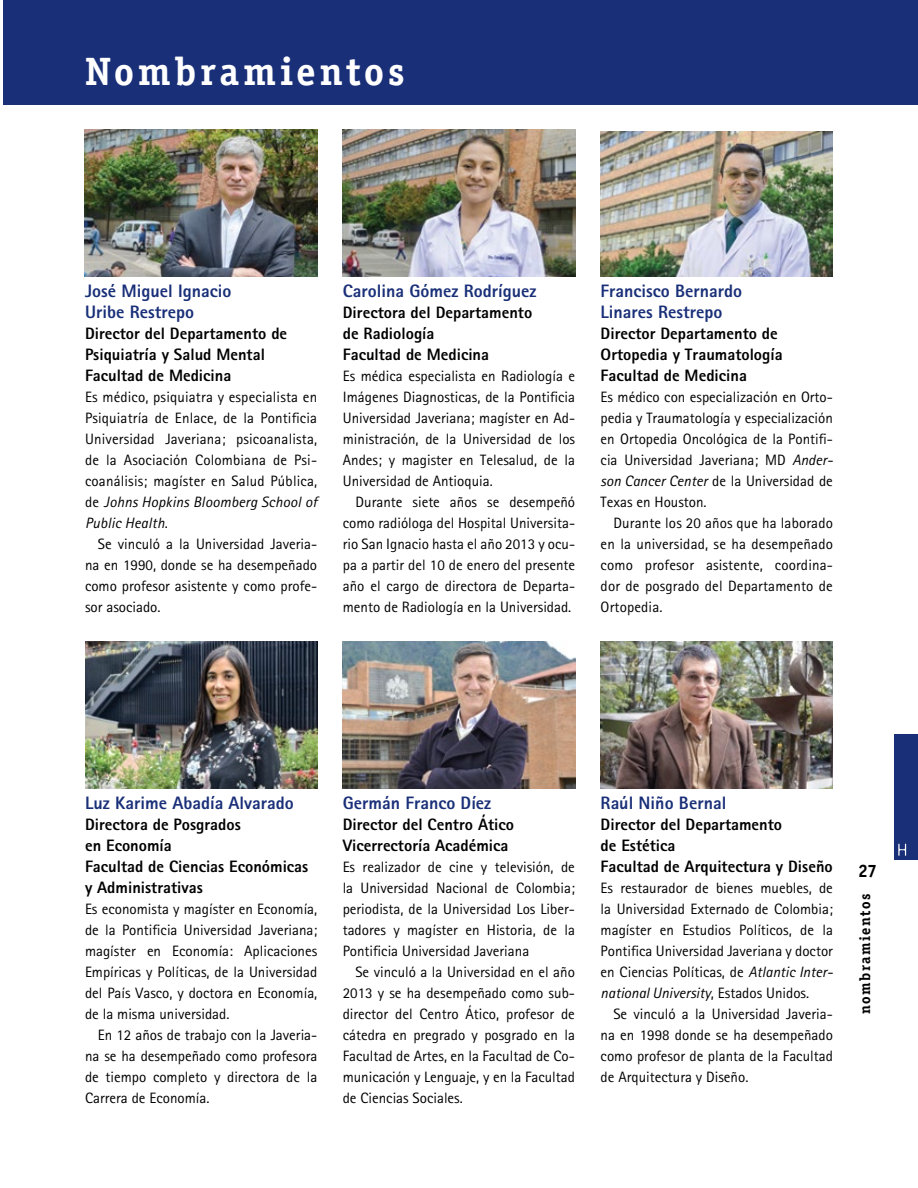
<style>
.page{position:relative;width:918px;height:1188px;background:#fff}
.page>*{position:absolute;margin:0;border:0;box-sizing:border-box;transform-origin:0 0}
.t1{font:700 39.6px "Officina Ser ITC";letter-spacing:.1em;color:#fff}
.t2{font:800 18px/21px "AT Rotis Sans Serif";color:#192f78}
.t3{font:700 18px "Officina Sans ITC";color:#000}
.t4{font:800 16.5px/21px "AT Rotis Sans Serif";color:#000}
.t5{font:15px/21px "AT Rotis Sans Serif";color:#000;text-align:justify}
.t6{font:700 15px "Officina Ser ITC";letter-spacing:.1em;color:#000}
.s1{font-style:italic}
</style>
<div class="page">
<div style="left:894px;top:734px;width:24px;height:126px;background:#192f78"></div>
<svg style="left:898px;top:844px;width:8px;height:12px"></svg>
<div style="left:3px;top:0;width:915px;height:105px;background:#192f78"></div>
<img style="left:601px;top:642px;width:232px;height:147px">
<img style="left:85px;top:642px;width:232px;height:147px">
<img style="left:343px;top:642px;width:232px;height:147px">
<img style="left:601px;top:131px;width:232px;height:146px">
<img style="left:343px;top:130px;width:232px;height:147px">
<img style="left:85px;top:130px;width:232px;height:147px">
<h1 class="t1" style="left:85px;top:47px;width:321px">Nombramientos</h1>
<p class="t2" style="left:85px;top:281px;width:148px">José Miguel Ignacio<br>Uribe Restrepo</p>
<p class="t4" style="left:85px;top:323px;width:204px">Director del Departamento de<br>Psiquiatría y Salud Mental<br>Facultad de Medicina</p>
<p class="t5" style="left:85px;top:387px;width:234px">Es médico, psiquiatra y especialista en Psiquiatría de Enlace, de la Pontificia Universidad Javeriana; psicoanalista, de la Asociación Colombiana de Psi&shy;coanálisis; magíster en Salud Pública, de <span class="s1">Johns Hopkins Bloomberg School of Public Health</span>.</p>
<p class="t5" style="left:85px;top:534px;width:234px;text-indent:13px">Se vinculó a la Universidad Javeria&shy;na en 1990, donde se ha desempeñado como profesor asistente y como profe&shy;sor asociado.</p>
<p class="t2" style="left:343px;top:281px;width:195px">Carolina Gómez Rodríguez</p>
<p class="t4" style="left:343px;top:302px;width:191px">Directora del Departamento de Radiología<br>Facultad de Medicina</p>
<p class="t5" style="left:343px;top:366px;width:234px">Es médica especialista en Radiología e Imágenes Diagnosticas, de la Pontificia Universidad Javeriana; magíster en Ad&shy;ministración, de la Universidad de los Andes; y magister en Telesalud, de la Universidad de Antioquia.</p>
<p class="t5" style="left:343px;top:492px;width:234px;text-indent:13px">Durante siete años se desempeñó como radióloga del Hospital Universita&shy;rio San Ignacio hasta el año 2013 y ocu&shy;pa a partir del 10 de enero del presente año el cargo de directora de Departa&shy;mento de Radiología en la Universidad.</p>
<p class="t2" style="left:601px;top:281px;width:143px">Francisco Bernardo<br>Linares Restrepo</p>
<p class="t4" style="left:601px;top:323px;width:184px">Director Departamento de<br>Ortopedia y Traumatología<br>Facultad de Medicina</p>
<p class="t5" style="left:601px;top:387px;width:234px">Es médico con especialización en Orto&shy;pedia y Traumatología y especialización en Ortopedia Oncológica de la Pontifi&shy;cia Universidad Javeriana; MD <span class="s1">Ander&shy;son Cancer Center</span> de la Universidad de Texas en Houston.</p>
<p class="t5" style="left:601px;top:513px;width:234px;text-indent:13px">Durante los 20 años que ha laborado en la universidad, se ha desempeñado como profesor asistente, coordina&shy;dor de posgrado del Departamento de Ortopedia.</p>
<p class="t2" style="left:85px;top:792px;width:210px">Luz Karime Abadía Alvarado</p>
<p class="t4" style="left:85px;top:814px;width:225px">Directora de Posgrados<br>en Economía<br>Facultad de Ciencias Económicas y Administrativas</p>
<p class="t5" style="left:85px;top:898px;width:234px">Es economista y magíster en Economía, de la Pontificia Universidad Javeriana; magíster en Economía: Aplicaciones Empíricas y Políticas, de la Universidad del País Vasco, y doctora en Economía, de la misma universidad.</p>
<p class="t5" style="left:85px;top:1024px;width:234px;text-indent:13px">En 12 años de trabajo con la Javeria&shy;na se ha desempeñado como profesora de tiempo completo y directora de la Carrera de Economía.</p>
<p class="t2" style="left:343px;top:792px;width:150px">Germán Franco Díez</p>
<p class="t4" style="left:343px;top:814px;width:173px">Director del Centro Ático<br>Vicerrectoría Académica</p>
<p class="t5" style="left:343px;top:856px;width:234px">Es realizador de cine y televisión, de la Universidad Nacional de Colombia; periodista, de la Universidad Los Liber&shy;tadores y magíster en Historia, de la Pontificia Universidad Javeriana</p>
<p class="t5" style="left:343px;top:961px;width:234px;text-indent:13px">Se vinculó a la Universidad en el año 2013 y se ha desempeñado como sub&shy;director del Centro Ático, profesor de cátedra en pregrado y posgrado en la Facultad de Artes, en la Facultad de Co&shy;municación y Lenguaje, y en la Facultad de Ciencias Sociales.</p>
<p class="t2" style="left:601px;top:792px;width:127px">Raúl Niño Bernal</p>
<p class="t4" style="left:601px;top:814px;width:234px">Director del Departamento<br>de Estética<br>Facultad de Arquitectura y Diseño</p>
<p class="t5" style="left:601px;top:877px;width:234px">Es restaurador de bienes muebles, de la Universidad Externado de Colombia; magíster en Estudios Políticos, de la Pontifica Universidad Javeriana y doctor en Ciencias Políticas, de <span class="s1">Atlantic Inter&shy;national University</span>, Estados Unidos.</p>
<p class="t5" style="left:601px;top:1003px;width:234px;text-indent:13px">Se vinculó a la Universidad Javeria&shy;na en 1998 donde se ha desempeñado como profesor de planta de la Facultad de Arquitectura y Diseño.</p>
<p class="t3" style="left:858px;top:859px;width:20px">27</p>
<p class="t6" style="left:856px;top:1014px;width:122px;rotate:-90deg">nombramientos</p>
</div>
